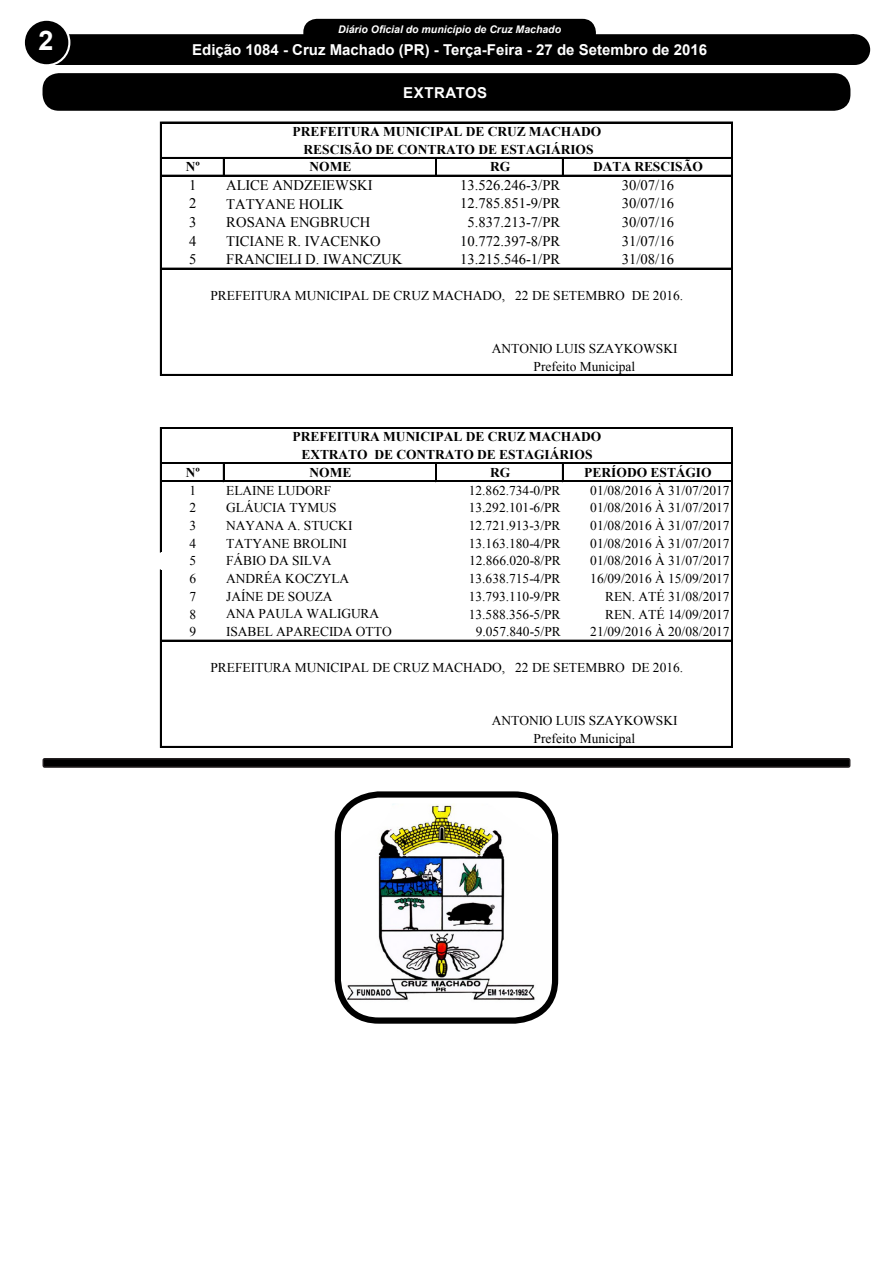
<style>
.page{position:relative;width:893px;height:1263px;background:#fff}
.page>*{position:absolute;margin:0;border:0;box-sizing:border-box;transform-origin:0 0}
.t1{font:700 27px "Arial";color:#fff}
.t2{font:700 15px "Arial";color:#fff}
.t3{font:700 15px "Arial";letter-spacing:.035em;color:#fff}
.t4{font:14.7px "Times New Roman";color:#000}
.t5{font:13.5px/17.7px "Times New Roman";color:#000;text-align:center}
.t6{font:700 13.5px/17.7px "Times New Roman";letter-spacing:-.005em;color:#000;text-align:center}
.t7{font:italic 700 10.5px "Arial";color:#fff}
</style>
<div class="page">
<div style="left:305px;top:20px;width:289px;height:28px;background:#000;border-radius:12px"></div>
<div style="left:303px;top:19px;width:293px;height:31px;border:3px solid #000;border-radius:12px"></div>
<div style="left:39px;top:34px;width:815px;height:31px;background:#000;border:2px solid #000"></div>
<div style="left:24px;top:20px;width:45px;height:45px;background:#000;border-radius:50%"></div>
<div style="left:23px;top:19px;width:47px;height:47px;border:2px solid #fff;border-radius:50%"></div>
<div style="left:840px;top:35px;width:29px;height:29px;background:#000;border-radius:50%"></div>
<div style="left:839px;top:34px;width:31px;height:31px;border:2px solid #000;border-radius:50%"></div>
<div style="left:43px;top:73px;width:807px;height:38px;background:#000;border-radius:16px"></div>
<hr style="left:160px;top:122px;width:1px;height:253px;background:#000">
<hr style="left:731px;top:123px;width:2px;height:252px;background:#000">
<svg style="left:223px;top:159px;width:1px;height:16px"></svg>
<svg style="left:435px;top:159px;width:2px;height:16px"></svg>
<svg style="left:562px;top:159px;width:1px;height:16px"></svg>
<hr style="left:160px;top:427px;width:1px;height:125px;background:#000">
<hr style="left:160px;top:570px;width:1px;height:177px;background:#000">
<hr style="left:731px;top:429px;width:2px;height:318px;background:#000">
<svg style="left:223px;top:464px;width:1px;height:16px"></svg>
<svg style="left:435px;top:464px;width:2px;height:16px"></svg>
<svg style="left:562px;top:464px;width:1px;height:16px"></svg>
<hr style="left:161px;top:122px;width:572px;height:1px;background:#000">
<hr style="left:161px;top:157px;width:572px;height:2px;background:#000">
<hr style="left:161px;top:175px;width:572px;height:1px;background:#000">
<hr style="left:161px;top:268px;width:572px;height:1px;background:#000">
<hr style="left:161px;top:374px;width:572px;height:1px;background:#000">
<hr style="left:161px;top:427px;width:572px;height:2px;background:#000">
<hr style="left:161px;top:463px;width:572px;height:1px;background:#000">
<hr style="left:162px;top:480px;width:570px;height:1px;background:#000">
<hr style="left:161px;top:481px;width:572px;height:1px;background:#000">
<hr style="left:161px;top:640px;width:572px;height:1px;background:#000">
<hr style="left:161px;top:746px;width:572px;height:1px;background:#000">
<img style="left:342px;top:803px;width:211px;height:210px">
<div style="left:335px;top:791px;width:223px;height:233px;border:6px solid #000;border-radius:41px"></div>
<div style="left:43px;top:759px;width:807px;height:8px;background:#000;border-radius:2px"></div>
<div style="left:43px;top:758px;width:807px;height:10px;border:2px solid #231f20;border-radius:2px"></div>
<p class="t1" style="left:38px;top:21px;width:17px">2</p>
<p class="t7" style="left:338px;top:22px;width:224px">Diário Oficial do município de Cruz Machado</p>
<p class="t2" style="left:192px;top:40px;width:516px">Edição 1084 - Cruz Machado (PR) - Terça-Feira - 27 de Setembro de 2016</p>
<p class="t3" style="left:403px;top:82px;width:85px">EXTRATOS</p>
<p class="t6" style="left:292px;top:122px;width:310px">PREFEITURA MUNICIPAL DE CRUZ MACHADO<br>RESCISÃO DE CONTRATO DE ESTAGIÁRIOS</p>
<p class="t6" style="left:186px;top:157px;width:16px">Nº</p>
<p class="t6" style="left:310px;top:157px;width:43px">NOME</p>
<p class="t6" style="left:490px;top:157px;width:22px">RG</p>
<p class="t6" style="left:593px;top:157px;width:111px">DATA RESCISÃO</p>
<p class="t4" style="left:189px;top:175px;width:9px">1</p>
<p class="t4" style="left:226px;top:175px;width:148px">ALICE ANDZEIEWSKI</p>
<p class="t4" style="left:460px;top:175px;width:102px">13.526.246-3/PR</p>
<p class="t4" style="left:622px;top:175px;width:54px">30/07/16</p>
<p class="t4" style="left:189px;top:193px;width:9px">2</p>
<p class="t4" style="left:226px;top:193px;width:119px">TATYANE HOLIK</p>
<p class="t4" style="left:460px;top:193px;width:102px">12.785.851-9/PR</p>
<p class="t4" style="left:622px;top:193px;width:54px">30/07/16</p>
<p class="t4" style="left:189px;top:212px;width:9px">3</p>
<p class="t4" style="left:226px;top:212px;width:146px">ROSANA ENGBRUCH</p>
<p class="t4" style="left:468px;top:212px;width:94px">5.837.213-7/PR</p>
<p class="t4" style="left:622px;top:212px;width:54px">30/07/16</p>
<p class="t4" style="left:189px;top:230px;width:9px">4</p>
<p class="t4" style="left:226px;top:230px;width:156px">TICIANE R. IVACENKO</p>
<p class="t4" style="left:460px;top:230px;width:102px">10.772.397-8/PR</p>
<p class="t4" style="left:622px;top:230px;width:54px">31/07/16</p>
<p class="t4" style="left:189px;top:249px;width:9px">5</p>
<p class="t4" style="left:226px;top:249px;width:178px">FRANCIELI D. IWANCZUK</p>
<p class="t4" style="left:460px;top:249px;width:102px">13.215.546-1/PR</p>
<p class="t4" style="left:622px;top:249px;width:54px">31/08/16</p>
<p class="t5" style="left:210px;top:286px;width:474px">PREFEITURA MUNICIPAL DE CRUZ MACHADO, 22 DE SETEMBRO DE 2016.</p>
<p class="t5" style="left:492px;top:339px;width:187px">ANTONIO LUIS SZAYKOWSKI<br>Prefeito Municipal</p>
<p class="t6" style="left:292px;top:428px;width:310px">PREFEITURA MUNICIPAL DE CRUZ MACHADO<br>EXTRATO DE CONTRATO DE ESTAGIÁRIOS</p>
<p class="t6" style="left:186px;top:463px;width:16px">Nº</p>
<p class="t6" style="left:310px;top:463px;width:43px">NOME</p>
<p class="t6" style="left:490px;top:463px;width:22px">RG</p>
<p class="t6" style="left:584px;top:463px;width:129px">PERÍODO ESTÁGIO</p>
<p class="t5" style="left:190px;top:481px;width:8px">1</p>
<p class="t5" style="left:226px;top:481px;width:107px">ELAINE LUDORF</p>
<p class="t5" style="left:469px;top:481px;width:93px">12.862.734-0/PR</p>
<p class="t5" style="left:590px;top:481px;width:141px">01/08/2016 À 31/07/2017</p>
<p class="t5" style="left:190px;top:498px;width:8px">2</p>
<p class="t5" style="left:226px;top:498px;width:112px">GLÁUCIA TYMUS</p>
<p class="t5" style="left:469px;top:498px;width:93px">13.292.101-6/PR</p>
<p class="t5" style="left:590px;top:498px;width:141px">01/08/2016 À 31/07/2017</p>
<p class="t5" style="left:190px;top:516px;width:8px">3</p>
<p class="t5" style="left:226px;top:516px;width:128px">NAYANA A. STUCKI</p>
<p class="t5" style="left:469px;top:516px;width:93px">12.721.913-3/PR</p>
<p class="t5" style="left:590px;top:516px;width:141px">01/08/2016 À 31/07/2017</p>
<p class="t5" style="left:190px;top:534px;width:8px">4</p>
<p class="t5" style="left:226px;top:534px;width:122px">TATYANE BROLINI</p>
<p class="t5" style="left:469px;top:534px;width:93px">13.163.180-4/PR</p>
<p class="t5" style="left:590px;top:534px;width:141px">01/08/2016 À 31/07/2017</p>
<p class="t5" style="left:190px;top:552px;width:8px">5</p>
<p class="t5" style="left:226px;top:551px;width:107px">FÁBIO DA SILVA</p>
<p class="t5" style="left:469px;top:551px;width:93px">12.866.020-8/PR</p>
<p class="t5" style="left:590px;top:552px;width:141px">01/08/2016 À 31/07/2017</p>
<p class="t5" style="left:190px;top:569px;width:8px">6</p>
<p class="t5" style="left:226px;top:569px;width:125px">ANDRÉA KOCZYLA</p>
<p class="t5" style="left:469px;top:569px;width:93px">13.638.715-4/PR</p>
<p class="t5" style="left:590px;top:569px;width:141px">16/09/2016 À 15/09/2017</p>
<p class="t5" style="left:190px;top:587px;width:8px">7</p>
<p class="t5" style="left:226px;top:587px;width:108px">JAÍNE DE SOUZA</p>
<p class="t5" style="left:469px;top:587px;width:93px">13.793.110-9/PR</p>
<p class="t5" style="left:605px;top:587px;width:126px">REN. ATÉ 31/08/2017</p>
<p class="t5" style="left:190px;top:605px;width:8px">8</p>
<p class="t5" style="left:226px;top:605px;width:155px">ANA PAULA WALIGURA</p>
<p class="t5" style="left:469px;top:605px;width:93px">13.588.356-5/PR</p>
<p class="t5" style="left:605px;top:605px;width:126px">REN. ATÉ 14/09/2017</p>
<p class="t5" style="left:190px;top:622px;width:8px">9</p>
<p class="t5" style="left:226px;top:622px;width:167px">ISABEL APARECIDA OTTO</p>
<p class="t5" style="left:476px;top:622px;width:87px">9.057.840-5/PR</p>
<p class="t5" style="left:590px;top:622px;width:141px">21/09/2016 À 20/08/2017</p>
<p class="t5" style="left:210px;top:658px;width:474px">PREFEITURA MUNICIPAL DE CRUZ MACHADO, 22 DE SETEMBRO DE 2016.</p>
<p class="t5" style="left:492px;top:711px;width:187px">ANTONIO LUIS SZAYKOWSKI<br>Prefeito Municipal</p>
</div>
